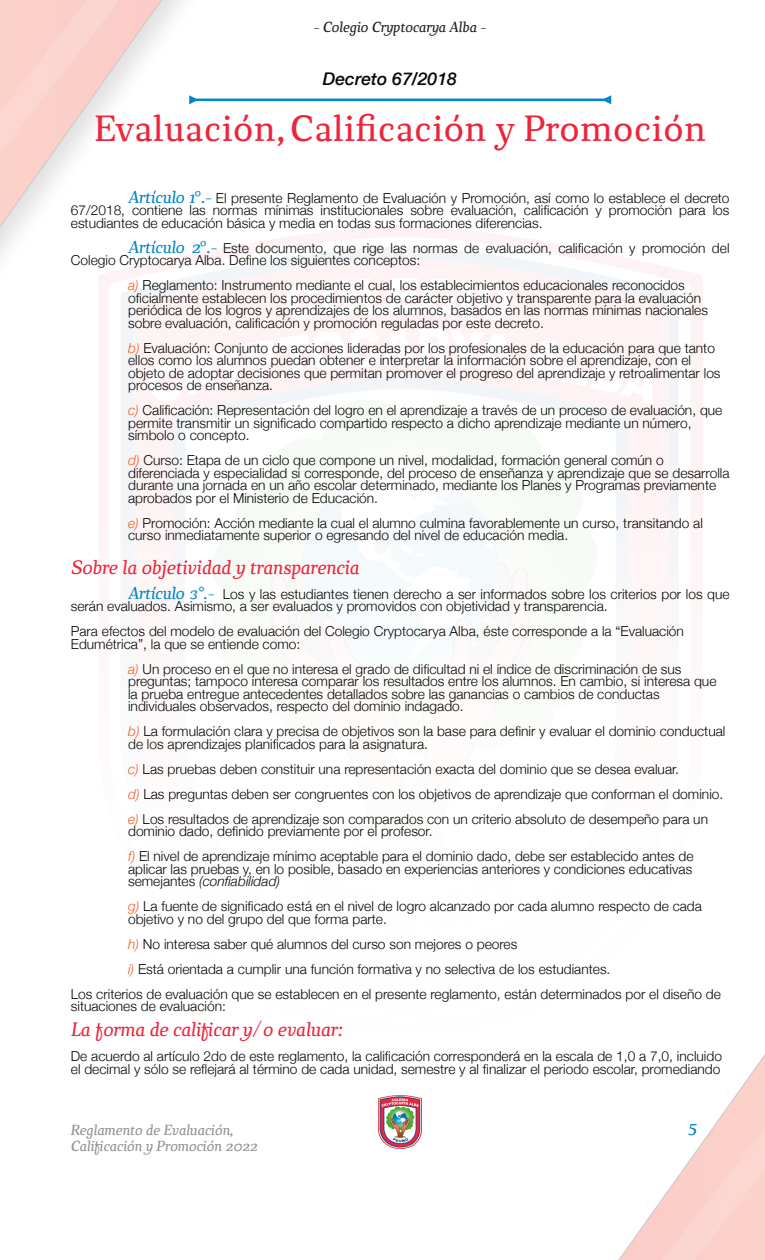
<style>
.page{position:relative;width:765px;height:1260px;background:#fff}
.page>*{position:absolute;margin:0;border:0;box-sizing:border-box;transform-origin:0 0}
.t1{font:37.5px "Chucaratext";color:#ed253a}
.t2{font:italic 22.5px "Chucaratext";color:#0084ca}
.t3{font:italic 20px "Chucaratext";color:#ed253a}
.t4{font:italic 500 17.5px "Helvetica Neue";color:#080704}
.t5{font:italic 15px/15.6px "Chucaratext";color:rgb(35 31 32/.5)}
.t6{font:italic 15px "Chucaratext";color:#231f20}
.t7{font:300 13.75px/12.5px "Helvetica Neue";color:#080704}
.s1{font-family:"Chucaratext";font-weight:400;font-style:italic;font-size:17.5px;color:#0084ca}
.s2{font-style:italic;color:#f25a21}
.s3{font-style:italic}
</style>
<div class="page">
<img style="left:378px;top:1096px;width:44px;height:52px">
<svg style="left:0;top:0;width:233px;height:357px"></svg>
<img style="left:0;top:0;width:120px;height:154px">
<svg style="left:618px;top:1054px;width:147px;height:206px"></svg>
<img style="left:662px;top:1128px;width:103px;height:132px">
<svg style="left:187px;top:94px;width:14px;height:12px"></svg>
<svg style="left:599px;top:95px;width:13px;height:10px"></svg>
<hr style="left:195px;top:99px;width:410px;height:2px;background:#0084ca">
<p class="t6" style="left:314px;top:21px;width:174px">- Colegio Cryptocarya Alba -</p>
<p class="t4" style="left:323px;top:68px;width:135px">Decreto 67/2018</p>
<h1 class="t1" style="left:94px;top:114px;width:613px">Evaluación, Calificación y Promoción</h1>
<p class="t7" style="left:71px;top:192px;width:660px;text-align:justify;text-indent:57px"><span class="s1">Artículo 1º.-</span> El presente Reglamento de Evaluación y Promoción, así como lo establece el decreto 67/2018, contiene las normas mínimas institucionales sobre evaluación, calificación y promoción para los estudiantes de educación básica y media en todas sus formaciones diferencias.</p>
<p class="t7" style="left:71px;top:242px;width:660px;text-indent:57px"><span class="s1">Artículo 2º.-</span> Este documento, que rige las normas de evaluación, calificación y promoción del<br>Colegio Cryptocarya Alba. Define los siguientes conceptos:</p>
<p class="t7" style="left:128px;top:279px;width:581px"><span class="s2">a)</span> Reglamento: Instrumento mediante el cual, los establecimientos educacionales reconocidos oficialmente establecen los procedimientos de carácter objetivo y transparente para la evaluación periódica de los logros y aprendizajes de los alumnos, basados en las normas mínimas nacionales sobre evaluación, calificación y promoción reguladas por este decreto.</p>
<p class="t7" style="left:128px;top:342px;width:594px"><span class="s2">b)</span> Evaluación: Conjunto de acciones lideradas por los profesionales de la educación para que tanto ellos como los alumnos puedan obtener e interpretar la información sobre el aprendizaje, con el objeto de adoptar decisiones que permitan promover el progreso del aprendizaje y retroalimentar los procesos de enseñanza.</p>
<p class="t7" style="left:128px;top:404px;width:596px"><span class="s2">c)</span> Calificación: Representación del logro en el aprendizaje a través de un proceso de evaluación, que permite transmitir un significado compartido respecto a dicho aprendizaje mediante un número, símbolo o concepto.</p>
<p class="t7" style="left:128px;top:454px;width:603px"><span class="s2">d)</span> Curso: Etapa de un ciclo que compone un nivel, modalidad, formación general común o diferenciada y especialidad si corresponde, del proceso de enseñanza y aprendizaje que se desarrolla durante una jornada en un año escolar determinado, mediante los Planes y Programas previamente aprobados por el Ministerio de Educación.</p>
<p class="t7" style="left:128px;top:517px;width:576px"><span class="s2">e)</span> Promoción: Acción mediante la cual el alumno culmina favorablemente un curso, transitando al curso inmediatamente superior o egresando del nivel de educación media.</p>
<h3 class="t3" style="left:71px;top:560px;width:290px">Sobre la objetividad y transparencia</h3>
<p class="t7" style="left:71px;top:587px;width:660px;text-indent:57px"><span class="s1">Artículo 3°.-</span> Los y las estudiantes tienen derecho a ser informados sobre los criterios por los que serán evaluados. Asimismo, a ser evaluados y promovidos con objetividad y transparencia.</p>
<p class="t7" style="left:71px;top:625px;width:615px">Para efectos del modelo de evaluación del Colegio Cryptocarya Alba, éste corresponde a la “Evaluación<br>Edumétrica”, la que se entiende como:</p>
<p class="t7" style="left:128px;top:662px;width:590px"><span class="s2">a)</span> Un proceso en el que no interesa el grado de dificultad ni el índice de discriminación de sus preguntas; tampoco interesa comparar los resultados entre los alumnos. En cambio, si interesa que la prueba entregue antecedentes detallados sobre las ganancias o cambios de conductas individuales observados, respecto del dominio indagado.</p>
<p class="t7" style="left:128px;top:725px;width:599px"><span class="s2">b)</span> La formulación clara y precisa de objetivos son la base para definir y evaluar el dominio conductual de los aprendizajes planificados para la asignatura.</p>
<p class="t7" style="left:128px;top:756px;width:597px;line-height:25px"><span class="s2">c)</span> Las pruebas deben constituir una representación exacta del dominio que se desea evaluar.<br><span class="s2">d)</span> Las preguntas deben ser congruentes con los objetivos de aprendizaje que conforman el dominio. <span class="s2">e)</span> Los resultados de aprendizaje son comparados con un criterio absoluto de desempeño para un</p>
<p class="t7" style="left:128px;top:819px;width:567px;line-height:25px">dominio dado, definido previamente por el profesor.<br><span class="s2">f)</span> El nivel de aprendizaje mínimo aceptable para el dominio dado, debe ser establecido antes de</p>
<p class="t7" style="left:128px;top:862px;width:566px">aplicar las pruebas y, en lo posible, basado en experiencias anteriores y condiciones educativas semejantes <span class="s3">(confiabilidad)</span></p>
<p class="t7" style="left:128px;top:900px;width:575px"><span class="s2">g)</span> La fuente de significado está en el nivel de logro alcanzado por cada alumno respecto de cada objetivo y no del grupo del que forma parte.</p>
<p class="t7" style="left:128px;top:937px;width:391px"><span class="s2">h)</span> No interesa saber qué alumnos del curso son mejores o peores</p>
<p class="t7" style="left:128px;top:962px;width:484px"><span class="s2">i)</span> Está orientada a cumplir una función formativa y no selectiva de los estudiantes.</p>
<p class="t7" style="left:71px;top:987px;width:652px">Los criterios de evaluación que se establecen en el presente reglamento, están determinados por el diseño de</p>
<p class="t7" style="left:71px;top:1000px;width:157px">situaciones de evaluación:</p>
<h3 class="t3" style="left:71px;top:1022px;width:273px">La forma de calificar y/o evaluar:</h3>
<p class="t7" style="left:71px;top:1050px;width:653px">De acuerdo al artículo 2do de este reglamento, la calificación corresponderá en la escala de 1,0 a 7,0, incluido el decimal y sólo se reflejará al término de cada unidad, semestre y al finalizar el periodo escolar, promediando</p>
<p class="t5" style="left:70px;top:1124px;width:189px">Reglamento de Evaluación,<br>Calificación y Promoción 2022</p>
<h2 class="t2" style="left:687px;top:1119px;width:11px">5</h2>
</div>
